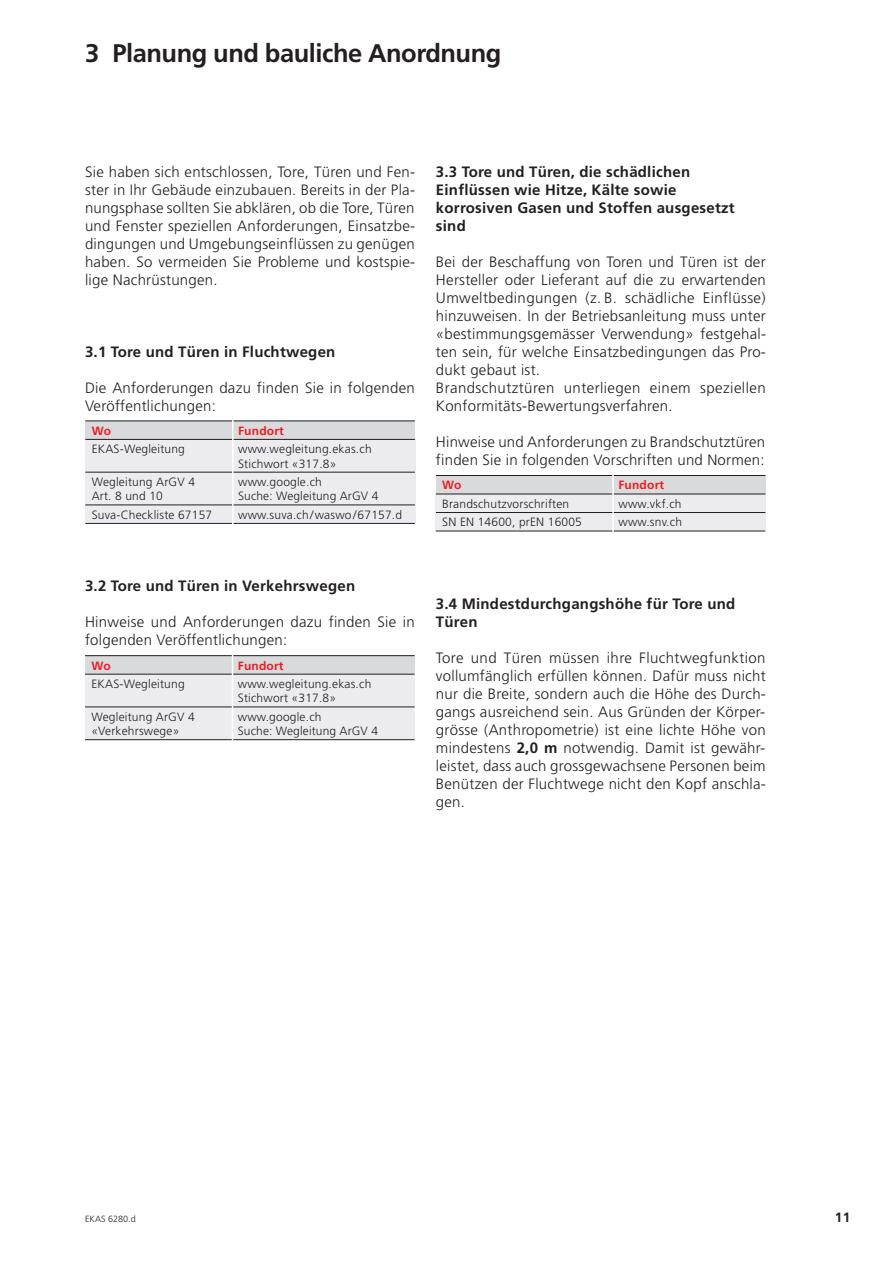
<style>
.page{position:relative;width:893px;height:1263px;background:#fff}
.page>*{position:absolute;margin:0;border:0;box-sizing:border-box;transform-origin:0 0}
.t1{font:700 25.5px "Frutiger";letter-spacing:-.02em;color:#231f20}
.t2{font:300 15px/18px "Frutiger";letter-spacing:.015em;color:#231f20}
.t3{font:700 15px/18px "Frutiger";letter-spacing:.015em;color:#231f20}
.t4{font:700 13.5px "Frutiger";color:#231f20}
.t5{font:300 12px/14.2px "Frutiger";letter-spacing:.015em;color:#231f20}
.t6{font:700 12px "Frutiger";letter-spacing:.015em;color:#ee1d23}
.t7{font:300 9px "Frutiger";letter-spacing:.005em;color:#231f20}
.s1{font-weight:700}
</style>
<div class="page">
<div style="left:85px;top:440px;width:330px;height:83px;background:#ececee"></div>
<div style="left:85px;top:421px;width:330px;height:19px;background:#d9dadc"></div>
<hr style="left:85px;top:420px;width:330px;height:1px;background:#231f20">
<hr style="left:85px;top:439px;width:330px;height:1px;background:#231f20">
<hr style="left:85px;top:472px;width:330px;height:1px;background:#231f20">
<hr style="left:85px;top:504px;width:330px;height:1px;background:#231f20">
<hr style="left:85px;top:523px;width:330px;height:1px;background:#231f20">
<hr style="left:232px;top:419px;width:2px;height:106px;background:#fff">
<div style="left:85px;top:674px;width:330px;height:66px;background:#ececee"></div>
<div style="left:85px;top:656px;width:330px;height:18px;background:#d9dadc"></div>
<hr style="left:85px;top:655px;width:330px;height:1px;background:#231f20">
<hr style="left:85px;top:674px;width:330px;height:1px;background:#231f20">
<hr style="left:85px;top:706px;width:330px;height:1px;background:#231f20">
<hr style="left:85px;top:739px;width:330px;height:1px;background:#231f20">
<hr style="left:232px;top:654px;width:1px;height:92px;background:#fff">
<div style="left:436px;top:494px;width:330px;height:37px;background:#ececee"></div>
<div style="left:436px;top:476px;width:330px;height:18px;background:#d9dadc"></div>
<hr style="left:436px;top:475px;width:329px;height:1px;background:#231f20">
<hr style="left:436px;top:494px;width:329px;height:1px;background:#231f20">
<hr style="left:436px;top:512px;width:329px;height:1px;background:#231f20">
<hr style="left:436px;top:531px;width:329px;height:1px;background:#231f20">
<hr style="left:612px;top:474px;width:2px;height:62px;background:#fff">
<h1 class="t1" style="left:85px;top:38px;width:418px">3 Planung und bauliche Anordnung</h1>
<p class="t2" style="left:85px;top:164px;width:332px;text-align:justify">Sie haben sich entschlossen, Tore, Türen und Fen&shy;ster in Ihr Gebäude einzubauen. Bereits in der Pla&shy;nungsphase sollten Sie abklären, ob die Tore, Türen und Fenster speziellen Anforderungen, Einsatzbe&shy;dingungen und Umgebungseinflüssen zu genügen haben. So vermeiden Sie Probleme und kostspie&shy;lige Nachrüstungen.</p>
<p class="t3" style="left:85px;top:343px;width:252px">3.1 Tore und Türen in Fluchtwegen</p>
<p class="t2" style="left:85px;top:380px;width:331px">Die Anforderungen dazu finden Sie in folgenden<br>Veröffentlichungen:</p>
<p class="t6" style="left:92px;top:424px;width:21px">Wo</p>
<p class="t6" style="left:238px;top:424px;width:47px">Fundort</p>
<p class="t5" style="left:92px;top:443px;width:95px">EKAS-Wegleitung</p>
<p class="t5" style="left:238px;top:443px;width:135px">www.wegleitung.ekas.ch<br>Stichwort «317.8»</p>
<p class="t5" style="left:92px;top:476px;width:105px">Wegleitung ArGV 4</p>
<p class="t5" style="left:238px;top:476px;width:85px">www.google.ch</p>
<p class="t5" style="left:92px;top:490px;width:73px">Art. 8 und 10</p>
<p class="t5" style="left:238px;top:490px;width:142px">Suche: Wegleitung ArGV 4</p>
<p class="t5" style="left:92px;top:508px;width:122px">Suva-Checkliste 67157</p>
<p class="t5" style="left:238px;top:508px;width:165px">www.suva.ch/waswo/67157.d</p>
<p class="t3" style="left:85px;top:577px;width:272px">3.2 Tore und Türen in Verkehrswegen</p>
<p class="t2" style="left:85px;top:614px;width:331px">Hinweise und Anforderungen dazu finden Sie in folgenden Veröffentlichungen:</p>
<p class="t6" style="left:91px;top:658px;width:21px">Wo</p>
<p class="t6" style="left:238px;top:658px;width:47px">Fundort</p>
<p class="t5" style="left:91px;top:678px;width:95px">EKAS-Wegleitung</p>
<p class="t5" style="left:238px;top:678px;width:135px">www.wegleitung.ekas.ch<br>Stichwort «317.8»</p>
<p class="t5" style="left:91px;top:710px;width:105px">Wegleitung ArGV 4</p>
<p class="t5" style="left:238px;top:710px;width:85px">www.google.ch</p>
<p class="t5" style="left:91px;top:725px;width:89px">«Verkehrswege»</p>
<p class="t5" style="left:238px;top:725px;width:142px">Suche: Wegleitung ArGV 4</p>
<p class="t3" style="left:436px;top:163px;width:300px">3.3 Tore und Türen, die schädlichen<br>Einflüssen wie Hitze, Kälte sowie korrosiven Gasen und Stoffen ausgesetzt sind</p>
<p class="t2" style="left:436px;top:254px;width:332px">Bei der Beschaffung von Toren und Türen ist der Hersteller oder Lieferant auf die zu erwartenden Umweltbedingungen (z. B. schädliche Einflüsse) hinzuweisen. In der Betriebsanleitung muss unter «bestimmungsgemässer Verwendung» festgehal&shy;ten sein, für welche Einsatzbedingungen das Pro&shy;dukt gebaut ist.<br>Brandschutztüren unterliegen einem speziellen Konformitäts-Bewertungsverfahren.</p>
<p class="t2" style="left:436px;top:434px;width:331px">Hinweise und Anforderungen zu Brandschutztüren finden Sie in folgenden Vorschriften und Normen:</p>
<p class="t6" style="left:442px;top:478px;width:21px">Wo</p>
<p class="t6" style="left:618px;top:478px;width:47px">Fundort</p>
<p class="t5" style="left:442px;top:498px;width:128px">Brandschutzvorschriften</p>
<p class="t5" style="left:618px;top:498px;width:65px">www.vkf.ch</p>
<p class="t5" style="left:442px;top:516px;width:141px">SN EN 14600, prEN 16005</p>
<p class="t5" style="left:618px;top:516px;width:65px">www.snv.ch</p>
<p class="t3" style="left:436px;top:595px;width:301px">3.4 Mindestdurchgangshöhe für Tore und<br>Türen</p>
<p class="t2" style="left:436px;top:650px;width:331px;text-align:justify">Tore und Türen müssen ihre Fluchtwegfunktion vollumfänglich erfüllen können. Dafür muss nicht nur die Breite, sondern auch die Höhe des Durch&shy;gangs ausreichend sein. Aus Gründen der Körper&shy;grösse (Anthropometrie) ist eine lichte Höhe von mindestens <span class="s1">2,0 m</span> notwendig. Damit ist gewähr&shy;leistet, dass auch gross gewachsene Personen beim Benützen der Fluchtwege nicht den Kopf anschla&shy;gen.</p>
<p class="t7" style="left:85px;top:1215px;width:52px">EKAS 6280.d</p>
<p class="t4" style="left:835px;top:1209px;width:17px">11</p>
</div>
